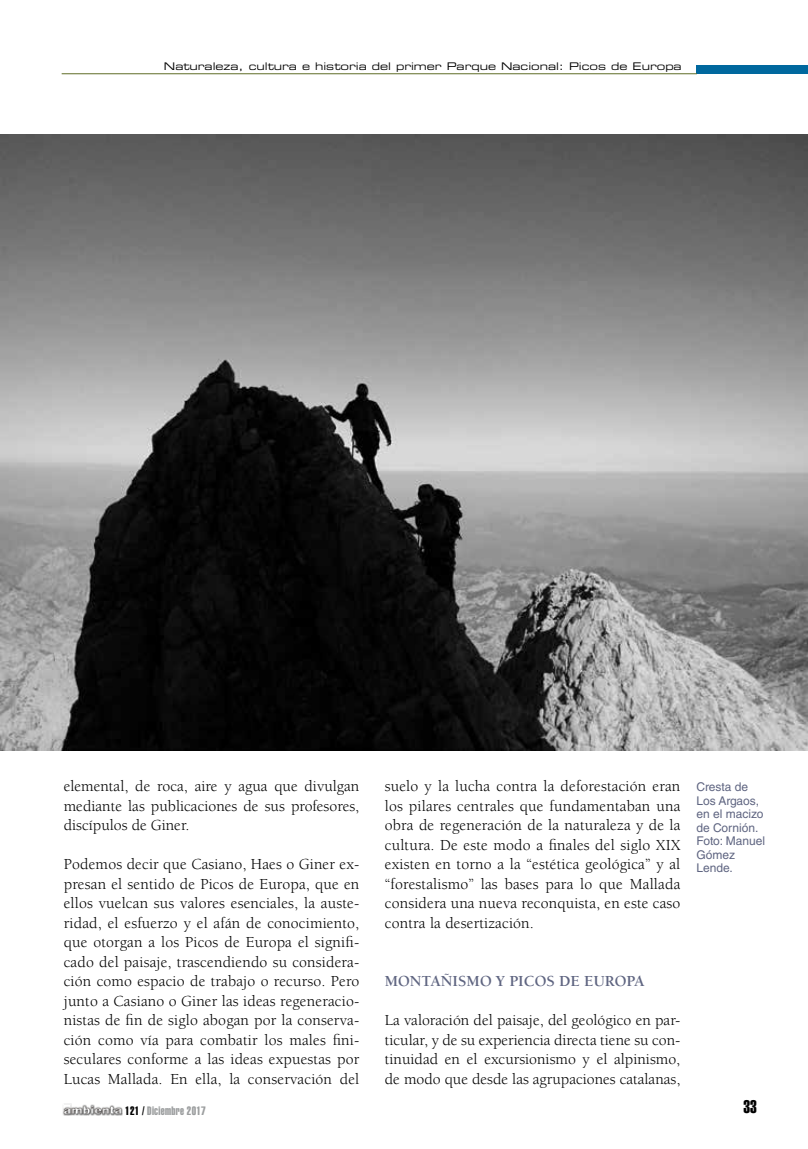
<style>
.page{position:relative;width:808px;height:1149px;background:#fff}
.page>*{position:absolute;margin:0;border:0;box-sizing:border-box;transform-origin:0 0}
.t1{font:18px "Helvetica LT Std Extra Comp";color:#000}
.t2{font:15.75px/19.5px "Berkeley Std";color:#000;text-align:justify}
.t3{font:700 15.75px "Berkeley Std";color:#5f6581}
.t4{font:12px/13.5px "Helvetica LT Std";color:#5f6581}
.t5{font:12px "Helvetica LT Std Extra Comp";letter-spacing:.025em;color:#9c9e9f}
.t6{font:10.5px "Eurostile LT Std Ex 2";color:#000}
.s1{color:#000}
</style>
<div class="page">
<div style="left:696px;top:65px;width:112px;height:9px;background:#00689e"></div>
<hr style="left:62px;top:73px;width:635px;height:1px;background:#5f6d27">
<img style="left:62px;top:1103px;width:61px;height:13px">
<img style="left:0;top:134px;width:808px;height:616px">
<p class="t6" style="left:164px;top:59px;width:519px">Naturaleza, cultura e historia del primer Parque Nacional: Picos de Europa</p>
<p class="t2" style="left:64px;top:776px;width:297px">elemental, de roca, aire y agua que divulgan mediante las publicaciones de sus profesores, discípulos de Giner.</p>
<p class="t2" style="left:64px;top:854px;width:297px">Podemos decir que Casiano, Haes o Giner ex&shy;presan el sentido de Picos de Europa, que en ellos vuelcan sus valores esenciales, la auste&shy;ridad, el esfuerzo y el afán de conocimiento, que otorgan a los Picos de Europa el signifi&shy;cado del paisaje, trascendiendo su considera&shy;ción como espacio de trabajo o recurso. Pero junto a Casiano o Giner las ideas regeneracio&shy;nistas de fin de siglo abogan por la conserva&shy;ción como vía para combatir los males fini&shy;seculares conforme a las ideas expuestas por Lucas Mallada. En ella, la conservación del</p>
<p class="t2" style="left:385px;top:776px;width:297px">suelo y la lucha contra la deforestación eran los pilares centrales que fundamentaban una obra de regeneración de la naturaleza y de la cultura. De este modo a finales del siglo XIX existen en torno a la “estética geológica” y al “forestalismo” las bases para lo que Mallada considera una nueva reconquista, en este caso contra la desertización.</p>
<p class="t4" style="left:696px;top:780px;width:70px">Cresta de<br>Los Argaos, en el macizo de Cornión.<br>Foto: Manuel<br>Gómez<br>Lende.</p>
<p class="t3" style="left:385px;top:972px;width:25px">MONTA</p>
<p class="t3" style="left:441px;top:972px;width:29px">ÑISMO</p>
<p class="t3" style="left:496px;top:972px;width:39px">Y PICOS</p>
<p class="t3" style="left:559px;top:972px;width:46px">DE EUROPA</p>
<p class="t2" style="left:385px;top:1010px;width:297px">La valoración del paisaje, del geológico en par&shy;ticular, y de su experiencia directa tiene su con&shy;tinuidad en el excursionismo y el alpinismo, de modo que desde las agrupaciones catalanas,</p>
<p class="t5" style="left:125px;top:1103px;width:82px"><span class="s1">121 /</span> Diciembre 2017</p>
<p class="t1" style="left:744px;top:1095px;width:15px">33</p>
</div>
